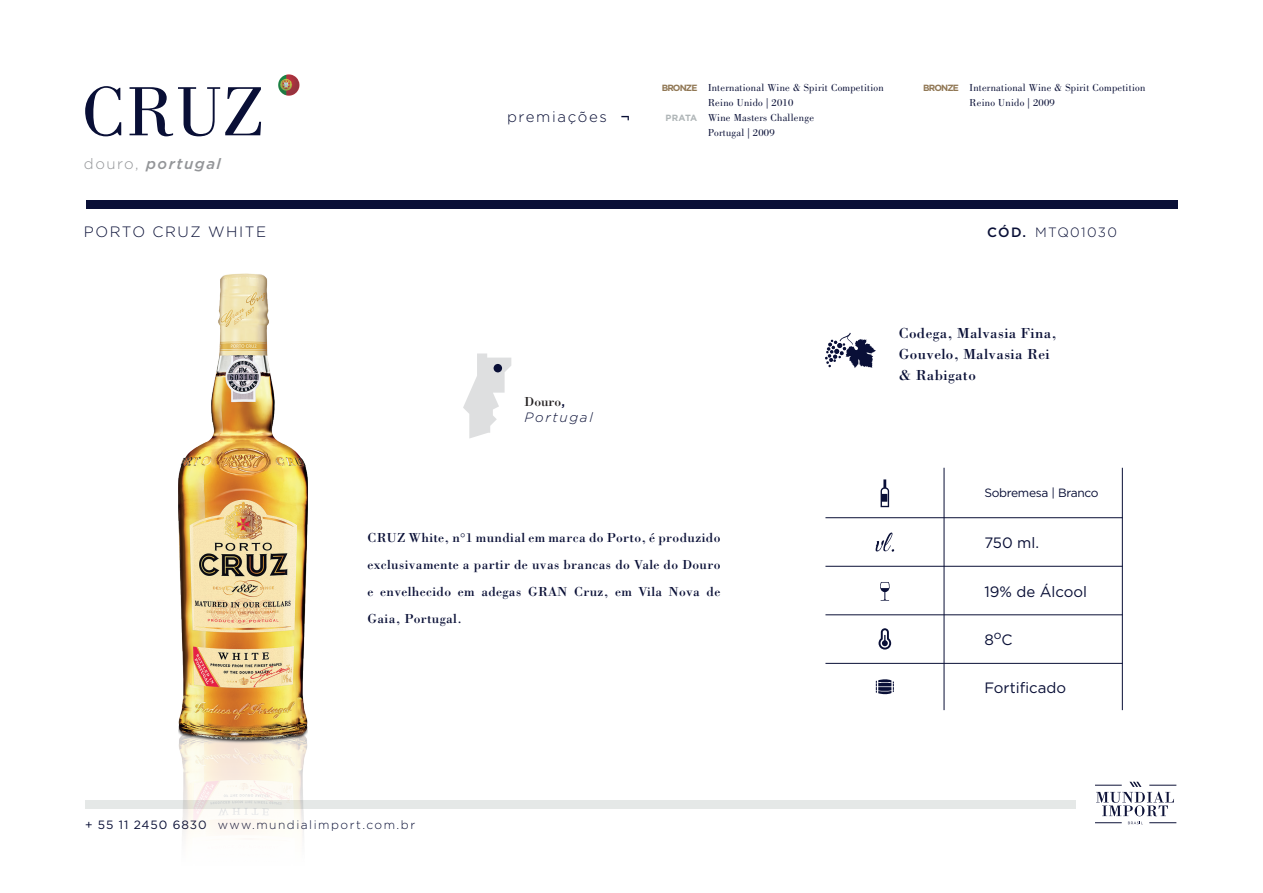
<style>
.page{position:relative;width:1263px;height:893px;background:#fff}
.page>*{position:absolute;margin:0;border:0;box-sizing:border-box;transform-origin:0 0}
.t1{font:72px "Bodoni Std";color:#090f36}
.t2{font:15px/21px "Bodoni Std";letter-spacing:.025em;color:#090f36}
.t3{font:15px "Gotham";color:#090f36}
.t4{font:300 15px "Gotham";letter-spacing:.1em;color:#090f36}
.t5{font:italic 500 15px "Gotham";letter-spacing:.1em;color:#939598}
.t6{font:13.5px/27px "Bodoni Std";letter-spacing:.025em;color:#090f36;text-align:justify}
.t7{font:300 13.5px "Gotham";letter-spacing:.1em;color:#090f36}
.t8{font:italic 300 13.5px "Gotham";letter-spacing:.125em;color:#090f36}
.t9{font:13.5px "Bodoni Std";color:#231f20}
.t10{font:500 13.5px "Gotham";color:#090f36}
.t11{font:300 12px "Gotham";letter-spacing:.125em;color:#090f36}
.t12{font:12px "Gotham";letter-spacing:-.025em;color:#090f36}
.t13{font:10.5px/15px "Bodoni Std";letter-spacing:.025em;color:#090f36}
.t14{font:700 9px "Gotham";letter-spacing:-.1em;color:#917855}
.t15{font:700 9px "Gotham";letter-spacing:-.02em;color:#b0b6b8}
.s1{font-weight:300;font-style:normal}
.s2{font-family:"Bodoni Std Poster Compressed";font-weight:400}
.s3{font-family:"Gotham";font-weight:500;color:#090f36}
.s4{font-weight:400}
</style>
<div class="page">
<svg style="left:876px;top:679px;width:18px;height:15px"></svg>
<svg style="left:878px;top:628px;width:13px;height:21px"></svg>
<svg style="left:880px;top:582px;width:10px;height:19px"></svg>
<svg style="left:880px;top:479px;width:9px;height:28px"></svg>
<svg style="left:1095px;top:822px;width:27px;height:1px"></svg>
<svg style="left:1149px;top:822px;width:27px;height:1px"></svg>
<svg style="left:1128px;top:822px;width:15px;height:2px"></svg>
<svg style="left:1095px;top:782px;width:81px;height:34px"></svg>
<svg style="left:825px;top:333px;width:51px;height:35px"></svg>
<div style="left:87px;top:200px;width:1091px;height:9px;background:#090f36"></div>
<div style="left:86px;top:800px;width:990px;height:8px;background:#e5e8e7"></div>
<hr style="left:944px;top:468px;width:1px;height:242px;background:#090f36">
<hr style="left:1122px;top:468px;width:1px;height:242px;background:#090f36">
<hr style="left:825px;top:517px;width:298px;height:1px;background:#090f36">
<hr style="left:825px;top:566px;width:298px;height:1px;background:#090f36">
<hr style="left:825px;top:615px;width:298px;height:1px;background:#090f36">
<hr style="left:825px;top:663px;width:298px;height:1px;background:#090f36">
<svg style="left:875px;top:532px;width:19px;height:20px"></svg>
<svg style="left:463px;top:353px;width:48px;height:85px"></svg>
<div style="left:494px;top:364px;width:8px;height:8px;background:#090f36;border-radius:50%"></div>
<img style="left:178px;top:273px;width:130px;height:563px">
<img style="left:278px;top:74px;width:21px;height:22px">
<h1 class="t1" style="left:82px;top:72px;width:184px">CRUZ</h1>
<p class="t5" style="left:84px;top:153px;width:138px"><span class="s1">douro,</span> portugal</p>
<p class="t4" style="left:507px;top:107px;width:124px">premiações <span class="s2">¬</span></p>
<p class="t14" style="left:662px;top:82px;width:37px">BRONZE</p>
<p class="t15" style="left:665px;top:112px;width:33px">PRATA</p>
<p class="t13" style="left:708px;top:80px;width:177px">International Wine &amp; Spirit Competition<br>Reino Unido | 2010<br>Wine Masters Challenge<br>Portugal | 2009</p>
<p class="t14" style="left:923px;top:82px;width:37px">BRONZE</p>
<p class="t13" style="left:969px;top:80px;width:177px">International Wine &amp; Spirit Competition<br>Reino Unido | 2009</p>
<p class="t4" style="left:84px;top:222px;width:184px">PORTO CRUZ WHITE</p>
<p class="t10" style="left:987px;top:224px;width:40px">CÓD.</p>
<p class="t7" style="left:1035px;top:224px;width:83px">MTQ01030</p>
<p class="t9" style="left:525px;top:393px;width:42px">Douro<span class="s3">,</span></p>
<p class="t8" style="left:525px;top:409px;width:70px">Portugal</p>
<p class="t6" style="left:367px;top:524px;width:354px">CRUZ White, n°1 mundial em marca do Porto, é produzido exclusivamente a partir de uvas brancas do Vale do Douro e envelhecido em adegas GRAN Cruz, em Vila Nova de Gaia, Portugal.</p>
<p class="t11" style="left:85px;top:817px;width:332px"><span class="s4">+ 55 11 2450 6830</span> www.mundialimport.com.br</p>
<p class="t2" style="left:899px;top:322px;width:159px">Codega, Malvasia Fina,<br>Gouvelo, Malvasia Rei &amp; Rabigato</p>
<p class="t12" style="left:984px;top:485px;width:116px">Sobremesa | Branco</p>
<p class="t3" style="left:984px;top:533px;width:56px">750 ml.</p>
<p class="t3" style="left:984px;top:582px;width:104px">19% de Álcool</p>
<p class="t3" style="left:984px;top:630px;width:30px">8<sup>o</sup>C</p>
<p class="t3" style="left:984px;top:678px;width:83px">Fortificado</p>
</div>
